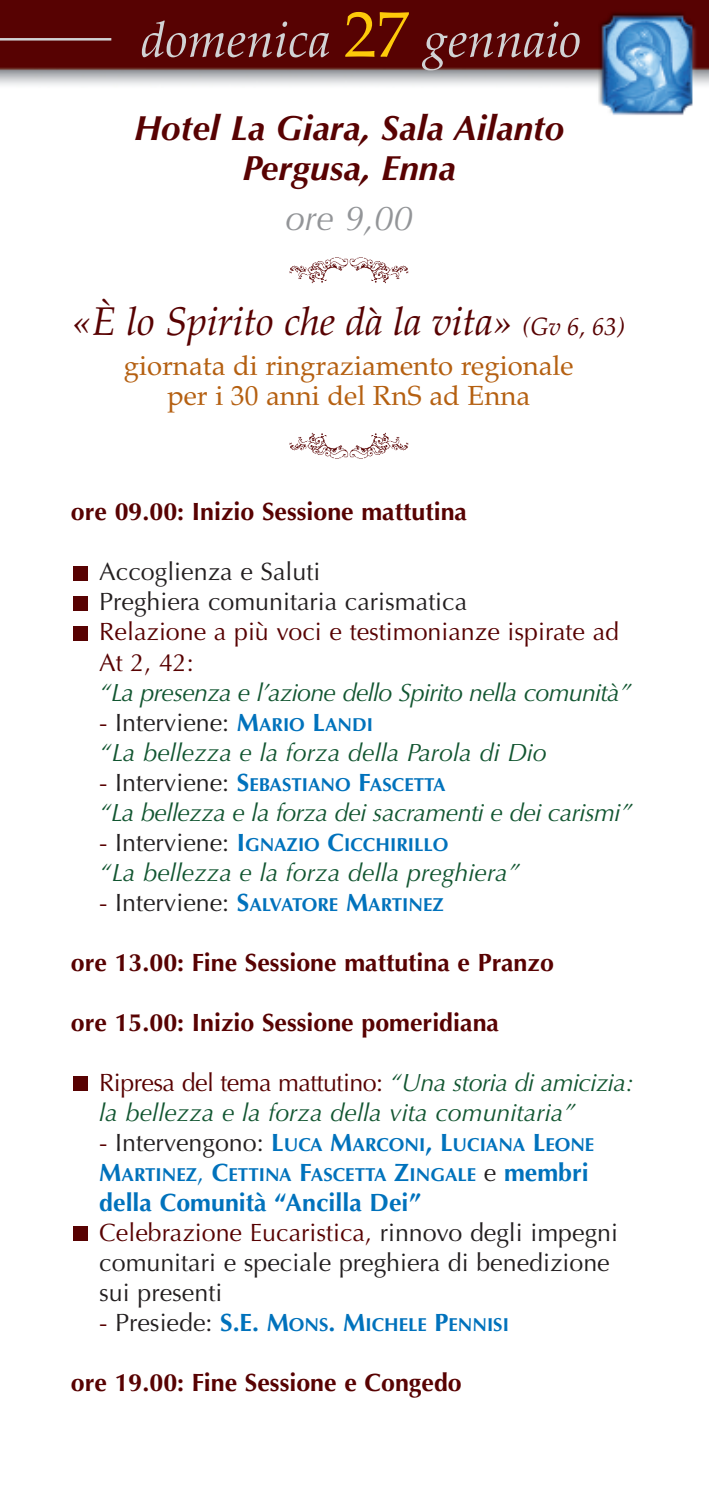
<style>
.page{position:relative;width:709px;height:1489px;background:#fff}
.page>*{position:absolute;margin:0;border:0;box-sizing:border-box;transform-origin:0 0}
.t1{font:italic 50px "Palatino";color:#d1d2d4}
.t2{font:italic 40px "Palatino";letter-spacing:-.01em;color:#580202}
.t3{font:italic 700 35px/40px "Optima";color:#580202;text-align:center}
.t4{font:italic 35px "Optima";color:#939598}
.t5{font:27.5px/30px "Palatino";color:#b56011;text-align:center}
.t6{font:italic 25px/30px "Optima";color:#125631}
.t7{font:25px/30px "Optima";color:#231f20}
.t8{font:700 25px "Optima";color:#580202}
.t9{font:25px/30px "Optima";color:#580202}
.t10{font:italic 25px "Optima";letter-spacing:-.03em;color:#125631}
.t11{font:italic 25px "Optima";letter-spacing:-.02em;color:#125631}
.t12{font:700 18.75px/30px "Optima";color:#0072bc}
.s1{font-style:normal;font-size:65px;color:#feca0a}
.s2{font-size:25px}
.s3{font-style:normal;color:#580202}
.s4{font-style:normal;color:#231f20}
.s5{font-weight:700;font-style:normal;color:#0072bc}
.s6{font-weight:700;font-style:normal;font-size:18.75px;color:#0072bc}
.s7{font-weight:400;font-size:25px;color:#580202}
.s8{font-weight:400;font-size:25px;color:#231f20}
.s9{font-weight:400;font-size:25px}
.s10{font-weight:700;color:#0072bc}
.s11{color:#580202}
</style>
<div class="page">
<img style="left:0;top:0;width:709px;height:1241px">
<img style="left:289px;top:433px;width:119px;height:25px">
<img style="left:289px;top:258px;width:119px;height:25px">
<hr style="left:0;top:38px;width:111px;height:3px;background:#d1d2d4">
<div style="left:73px;top:1226px;width:15px;height:14px;background:#580202"></div>
<div style="left:73px;top:1076px;width:15px;height:14px;background:#580202"></div>
<div style="left:73px;top:626px;width:15px;height:14px;background:#580202"></div>
<div style="left:73px;top:596px;width:15px;height:14px;background:#580202"></div>
<div style="left:73px;top:566px;width:15px;height:14px;background:#580202"></div>
<h1 class="t1" style="left:141px;top:10px;width:442px">domenica <span class="s1">27</span> gennaio</h1>
<h3 class="t3" style="left:134px;top:108px;width:432px">Hotel La Giara, Sala Ailanto<br>Pergusa, Enna</h3>
<h3 class="t4" style="left:285px;top:198px;width:129px">ore 9,00</h3>
<h2 class="t2" style="left:72px;top:297px;width:554px">«È lo Spirito che dà la vita» <span class="s2">(Gv 6, 63)</span></h2>
<h3 class="t5" style="left:124px;top:350px;width:451px">giornata di ringraziamento regionale per i 30 anni del RnS ad Enna</h3>
<h3 class="t8" style="left:71px;top:497px;width:397px">ore 09.00: Inizio Sessione mattutina</h3>
<h3 class="t7" style="left:99px;top:557px;width:369px">Accoglienza e Saluti<br>Preghiera comunitaria carismatica</h3>
<h3 class="t9" style="left:99px;top:617px;width:521px">Relazione a più voci e testimonianze ispirate ad<br>At 2, 42:</h3>
<h3 class="t10" style="left:99px;top:677px;width:534px">“La presenza e l’azione dello Spirito nella comunità”</h3>
<h3 class="t6" style="left:99px;top:707px;width:449px"><span class="s3">-</span> <span class="s4">Interviene:</span> <span class="s5">M</span><span class="s6">ARIO</span> <span class="s5">L</span><span class="s6">ANDI<br></span>“La bellezza e la forza della Parola di Dio</h3>
<p class="t12" style="left:99px;top:769px;width:348px"><span class="s7">-</span> <span class="s8">Interviene:</span> <span class="s2">S</span>EBASTIANO <span class="s2">F</span>ASCETTA</p>
<h3 class="t11" style="left:99px;top:797px;width:535px">“La bellezza e la forza dei sacramenti e dei carismi”</h3>
<p class="t12" style="left:99px;top:829px;width:351px"><span class="s7">-</span> <span class="s8">Interviene:</span> <span class="s2">I</span>GNAZIO <span class="s2">C</span>ICCHIRILLO</p>
<h3 class="t6" style="left:99px;top:857px;width:422px">“La bellezza e la forza della preghiera”</h3>
<p class="t12" style="left:99px;top:889px;width:346px"><span class="s7">-</span> <span class="s8">Interviene:</span> <span class="s2">S</span>ALVATORE <span class="s2">M</span>ARTINEZ</p>
<h3 class="t8" style="left:71px;top:947px;width:484px">ore 13.00: Fine Sessione mattutina e Pranzo</h3>
<h3 class="t8" style="left:71px;top:1007px;width:429px">ore 15.00: Inizio Sessione pomeridiana</h3>
<h3 class="t6" style="left:99px;top:1067px;width:536px"><span class="s3">Ripresa del tema mattutino:</span> “Una storia di amicizia: la bellezza e la forza della vita comunitaria”</h3>
<p class="t12" style="left:99px;top:1129px;width:496px"><span class="s7">-</span> <span class="s8">Intervengono:</span> <span class="s2">L</span>UCA <span class="s2">M</span>ARCONI<span class="s2">, L</span>UCIANA <span class="s2">L</span>EONE<br><span class="s2">M</span>ARTINEZ<span class="s9">,</span> <span class="s2">C</span>ETTINA <span class="s2">F</span>ASCETTA <span class="s2">Z</span>INGALE <span class="s8">e</span> <span class="s2">membri</span></p>
<h3 class="t7" style="left:99px;top:1187px;width:520px"><span class="s10">della Comunità “Ancilla Dei”<br></span><span class="s11">Celebrazione Eucaristica,</span> rinnovo degli impegni comunitari e speciale preghiera di benedizione sui presenti</h3>
<p class="t12" style="left:99px;top:1309px;width:411px"><span class="s7">-</span> <span class="s8">Presiede:</span> <span class="s2">S.E. M</span>ONS<span class="s2">. M</span>ICHELE <span class="s2">P</span>ENNISI</p>
<h3 class="t8" style="left:71px;top:1367px;width:392px">ore 19.00: Fine Sessione e Congedo</h3>
</div>
